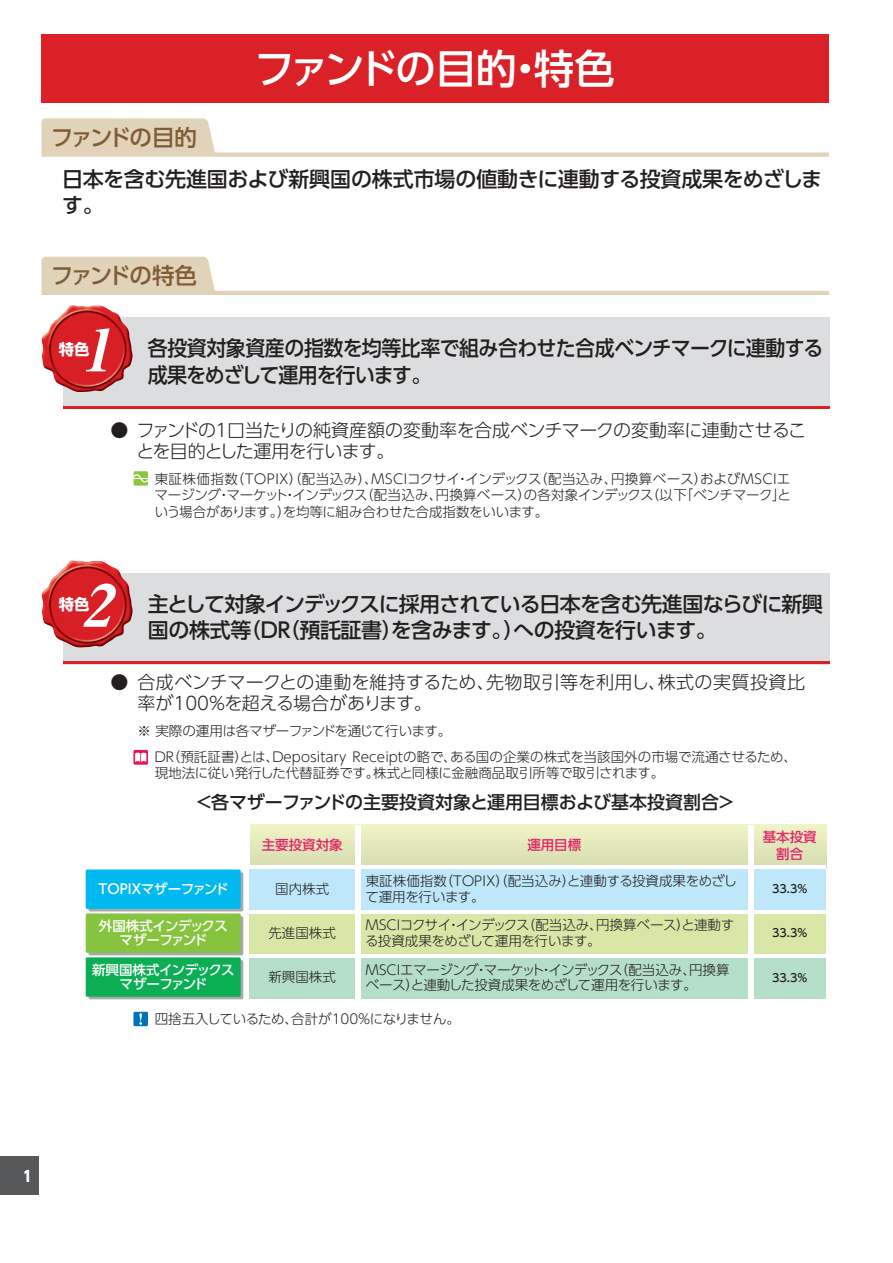
<style>
.page{position:relative;width:893px;height:1263px;background:#fff}
.page>*{position:absolute;margin:0;border:0;box-sizing:border-box;transform-origin:0 0}
.t1{font:italic 58.5px "Midashi Min Pr 5 MA31";color:#fff;scale:1.04 1}
.t2{font:500 40.5px "UD Shin Go Pro";letter-spacing:-.06em;color:#fff}
.t3{font:500 22.5px "UD Shin Go Pro";letter-spacing:-.095em;color:#7e5d36}
.t4{font:500 21px/25.5px "UD Shin Go Pro";letter-spacing:-.03em;color:#231f20}
.t5{font:500 21px/27px "UD Shin Go Pro";letter-spacing:-.03em;color:#231f20;scale:.95 1}
.t6{font:300 18px/21px "UD Shin Go Pro";letter-spacing:-.01em;color:#231f20}
.t7{font:300 18px/21px "UD Shin Go Pro";letter-spacing:-.03em;color:#231f20}
.t8{font:500 18px "UD Shin Go Pro";letter-spacing:-.005em;color:#231f20}
.t9{font:700 15.3px "UD Shin Go Pro";color:#fff}
.t10{font:800 15px "UD Shin Go Pro";color:#fff;scale:.9 1}
.t11{font:300 13.5px/15.8px "UD Shin Go Pro";letter-spacing:-.02em;color:#231f20}
.t12{font:300 13.5px/25.5px "UD Shin Go Pro";color:#231f20}
.t13{font:500 13.5px/14.2px "UD Shin Go Pro";letter-spacing:-.04em;color:#fff;text-align:center}
.t14{font:500 13.5px/16.5px "UD Shin Go Pro";color:#e22669;text-align:center}
.t15{font:500 13.5px "UD Shin Go Pro";letter-spacing:-.01em;color:#fff}
.t16{font:500 11.25px "UD Shin Go Pro";color:#231f20}
</style>
<div class="page">
<div style="left:0;top:1157px;width:38px;height:38px;background:#57585a"></div>
<div style="left:41px;top:35px;width:788px;height:68px;background:#da2128"></div>
<svg style="left:41px;top:118px;width:788px;height:39px"></svg>
<svg style="left:41px;top:257px;width:788px;height:38px"></svg>
<div style="left:63px;top:318px;width:766px;height:91px;background:#dcdddf"></div>
<hr style="left:63px;top:406px;width:766px;height:3px;background:#da2128">
<img style="left:41px;top:305px;width:92px;height:87px">
<div style="left:134px;top:471px;width:14px;height:15px;background:#8bc63e"></div>
<svg style="left:134px;top:474px;width:14px;height:8px"></svg>
<div style="left:63px;top:573px;width:766px;height:91px;background:#dcdddf"></div>
<hr style="left:63px;top:661px;width:766px;height:3px;background:#da2128">
<img style="left:41px;top:561px;width:92px;height:87px">
<svg style="left:133px;top:750px;width:15px;height:15px"></svg>
<svg style="left:135px;top:753px;width:11px;height:9px"></svg>
<div style="left:249px;top:825px;width:109px;height:43px;background:#e3e8bb"></div>
<hr style="left:249px;top:825px;width:1px;height:43px;background:#fff">
<div style="left:358px;top:825px;width:393px;height:43px;background:#e3e8bc"></div>
<div style="left:751px;top:825px;width:75px;height:43px;background:#e3e8bc"></div>
<div style="left:358px;top:955px;width:393px;height:44px;background:#b5dec8"></div>
<div style="left:358px;top:912px;width:393px;height:43px;background:#d9e7a6"></div>
<div style="left:358px;top:868px;width:393px;height:44px;background:#bee7fa"></div>
<div style="left:751px;top:955px;width:75px;height:44px;background:#b5dec8"></div>
<div style="left:249px;top:955px;width:109px;height:44px;background:#b5dec8"></div>
<div style="left:751px;top:912px;width:75px;height:43px;background:#d9e7a6"></div>
<div style="left:249px;top:912px;width:109px;height:43px;background:#d9e7a6"></div>
<div style="left:751px;top:868px;width:75px;height:44px;background:#bee7fa"></div>
<div style="left:249px;top:868px;width:109px;height:44px;background:#bee7fa"></div>
<hr style="left:86px;top:866px;width:740px;height:3px;background:#fff">
<div style="left:355px;top:825px;width:5px;height:174px;background:#fff"></div>
<hr style="left:250px;top:910px;width:576px;height:3px;background:#fff">
<hr style="left:250px;top:954px;width:576px;height:3px;background:#fff">
<div style="left:748px;top:825px;width:5px;height:174px;background:#fff"></div>
<div style="left:89px;top:872px;width:154px;height:39px;background:#a8a9ad;border-radius:2px"></div>
<div style="left:86px;top:869px;width:155px;height:40px;background:#00b9f1;border-radius:2px"></div>
<div style="left:89px;top:916px;width:154px;height:39px;background:#a8a9ad;border-radius:2px"></div>
<div style="left:86px;top:913px;width:155px;height:40px;background:#86c43f;border-radius:2px"></div>
<div style="left:89px;top:960px;width:154px;height:39px;background:#a8a9ad;border-radius:2px"></div>
<div style="left:86px;top:957px;width:155px;height:40px;background:#0cae54;border-radius:2px"></div>
<div style="left:133px;top:1012px;width:15px;height:14px;background:#0072bc"></div>
<svg style="left:139px;top:1013px;width:3px;height:12px"></svg>
<h2 class="t2" style="left:254px;top:36px;width:362px">ファンドの目的・特色</h2>
<h3 class="t3" style="left:51px;top:119px;width:147px">ファンドの目的</h3>
<h3 class="t4" style="left:62px;top:166px;width:761px">日本を含む先進国および新興国の株式市場の値動きに連動する投資成果をめざします。</h3>
<h3 class="t3" style="left:51px;top:258px;width:148px">ファンドの特色</h3>
<h1 class="t1" style="left:80px;top:304px;width:49px">1</h1>
<h3 class="t5" style="left:148px;top:334px;width:713px">各投資対象資産の指数を均等比率で組み合わせた合成ベンチマークに連動する成果をめざして運用を行います。</h3>
<h3 class="t7" style="left:136px;top:419px;width:671px;text-indent:-26px">● ファンドの１口当たりの純資産額の変動率を合成ベンチマークの変動率に連動させることを目的とした運用を行います。</h3>
<p class="t11" style="left:154px;top:470px;width:638px;line-height:16.5px;text-align:justify">東証株価指数（ＴＯＰＩＸ）（配当込み）、ＭＳＣＩコクサイ・インデックス（配当込み、円換算ベース）およびＭＳＣＩエマージング・マーケット・インデックス（配当込み、円換算ベース）の各対象インデックス（以下「ベンチマーク」という場合があります。）を均等に組み合わせた合成指数をいいます。</p>
<p class="t9" style="left:59px;top:337px;width:32px">特色</p>
<h1 class="t1" style="left:80px;top:560px;width:49px">2</h1>
<h3 class="t4" style="left:148px;top:591px;width:676px">主として対象インデックスに採用されている日本を含む先進国ならびに新興国の株式等（ＤＲ（預託証書）を含みます。）への投資を行います。</h3>
<h3 class="t6" style="left:137px;top:671px;width:669px;text-indent:-27px">● 合成ベンチマークとの連動を維持するため、先物取引等を利用し、株式の実質投資比率が100％を超える場合があります。</h3>
<p class="t12" style="left:154px;top:718px;width:645px;text-indent:-16px">※ 実際の運用は各マザーファンドを通じて行います。<br>ＤＲ（預託証書）とは、Depositary Receiptの略で、ある国の企業の株式を当該国外の市場で流通させるため、</p>
<p class="t12" style="left:155px;top:760px;width:511px">現地法に従い発行した代替証券です。株式と同様に金融商品取引所等で取引されます。</p>
<h3 class="t8" style="left:195px;top:788px;width:542px">＜各マザーファンドの主要投資対象と運用目標および基本投資割合＞</h3>
<p class="t9" style="left:59px;top:592px;width:32px">特色</p>
<p class="t14" style="left:262px;top:837px;width:82px">主要投資対象</p>
<p class="t14" style="left:527px;top:837px;width:55px">運用目標</p>
<p class="t14" style="left:763px;top:828px;width:55px">基本投資割合</p>
<p class="t11" style="left:275px;top:880px;width:56px">国内株式</p>
<p class="t16" style="left:772px;top:880px;width:37px">33.3％</p>
<p class="t11" style="left:268px;top:924px;width:69px">先進国株式</p>
<p class="t16" style="left:772px;top:924px;width:37px">33.3％</p>
<p class="t11" style="left:268px;top:969px;width:69px">新興国株式</p>
<p class="t16" style="left:772px;top:968px;width:37px">33.3％</p>
<p class="t11" style="left:365px;top:873px;width:373px">東証株価指数（ＴＯＰＩＸ）（配当込み）と連動する投資成果をめざして運用を行います。</p>
<p class="t11" style="left:365px;top:917px;width:371px">ＭＳＣＩコクサイ・インデックス（配当込み、円換算ベース）と連動する投資成果をめざして運用を行います。</p>
<p class="t11" style="left:366px;top:961px;width:365px">ＭＳＣＩエマージング・マーケット・インデックス（配当込み、円換算ベース）と連動した投資成果をめざして運用を行います。</p>
<p class="t11" style="left:155px;top:1010px;width:307px">四捨五入しているため、合計が100％になりません。</p>
<p class="t15" style="left:99px;top:878px;width:132px">TOPIXマザーファンド</p>
<p class="t13" style="left:99px;top:918px;width:130px">外国株式インデックスマザーファンド</p>
<p class="t13" style="left:92px;top:962px;width:144px">新興国株式インデックスマザーファンド</p>
<p class="t10" style="left:23px;top:1163px;width:11px">1</p>
</div>
